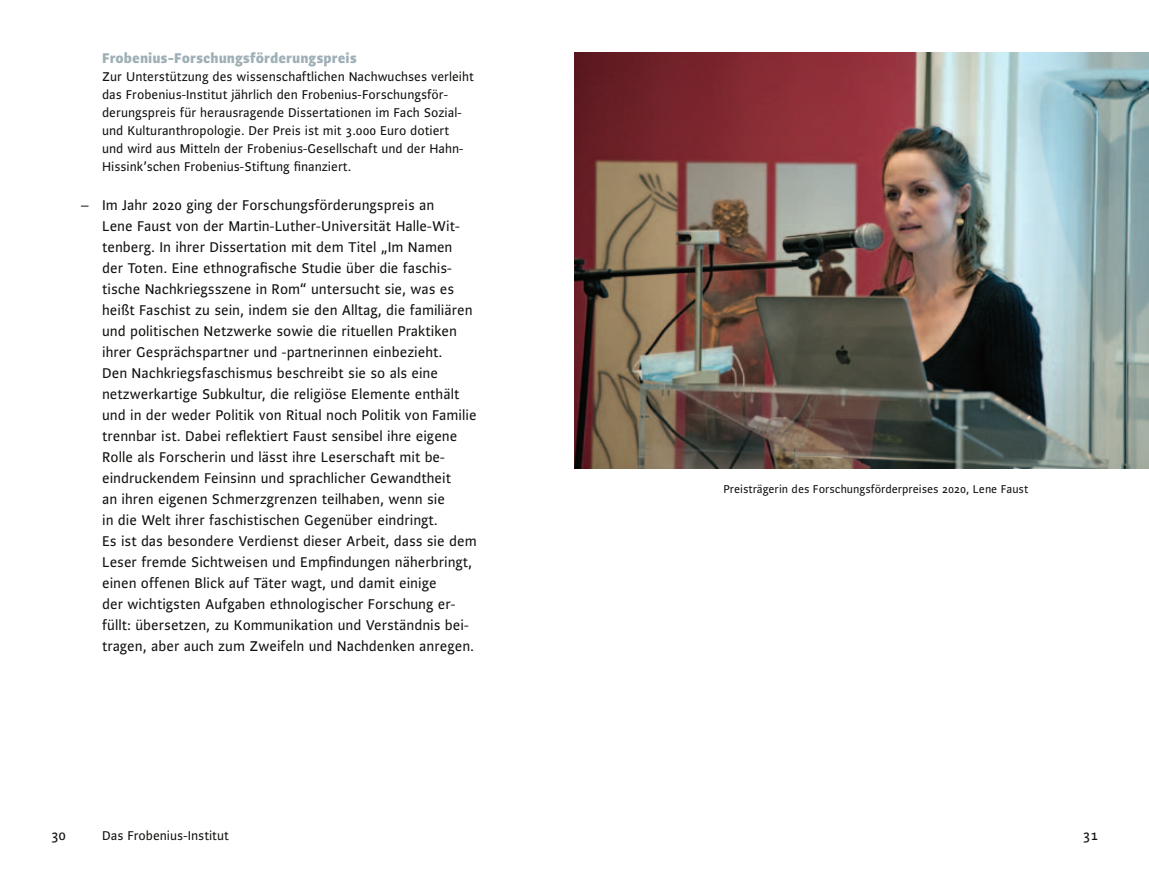
<style>
.page{position:relative;width:1149px;height:893px;background:#fff}
.page>*{position:absolute;margin:0;border:0;box-sizing:border-box;transform-origin:0 0}
.t1{font:15px/21px "Alibi Roman Os F";color:#11110f}
.t2{font:800 15px "Alibi";color:#9eafb6}
.t3{font:13.5px/18px "Alibi Roman Os F";color:#11110f}
.t4{font:12px "Alibi Roman Os F";color:#11110f}
</style>
<div class="page">
<img style="left:574px;top:53px;width:574px;height:416px">
<p class="t2" style="left:102px;top:48px;width:256px">Frobenius-Forschungsförderungspreis</p>
<p class="t3" style="left:102px;top:67px;width:373px">Zur U nterstützung des wissenschaftlichen Nachwuchses verleiht das Frobenius-I nstitut jährlich den Frobenius-Forschungsför&shy;derungspreis für herausragende Dissertationen im Fach Sozial&shy;und Kulturanthropologie. Der Preis ist mit 3.000 Euro dotiert und wird aus Mitteln der Frobenius-Gesellschaft und der Hahn-H issink’schen Frobenius-Stiftung finanziert.</p>
<p class="t1" style="left:102px;top:194px;width:376px;text-indent:-21px">– I m Jahr 2020 ging der Forschungsförderungspreis an<br>Lene Faust von der Martin-Luther-U niversität Halle-Wit&shy;tenberg. In ihrer Dissertation mit dem Titel „Im Namen der Toten. Eine ethnografische Studie über die faschis&shy;tische Nachkriegsszene in Rom“ untersucht sie, was es heißt Faschist zu sein, indem sie den Alltag, die familiären und politischen Netzwerke sowie die rituellen Praktiken ihrer Gesprächspartner und -partnerinnen einbezieht.<br>Den Nachkriegsfaschismus beschreibt sie so als eine netzwerkartige Subkultur, die religiöse Elemente enthält und in der weder Politik von Ritual noch Politik von Familie trennbar ist. Dabei reflektiert Faust sensibel ihre eigene Rolle als Forscherin und lässt ihre Leserschaft mit be&shy;eindruckendem Feinsinn und sprachlicher Gewandtheit<br>an ihren eigenen Schmerzgrenzen teilhaben, wenn sie<br>in die Welt ihrer faschistischen Gegenüber eindringt.<br>Es ist das besondere Verdienst dieser Arbeit, dass sie dem Leser fremde Sichtweisen und Empfindungen näherbringt, einen offenen Blick auf Täter wagt, und damit einige<br>der wichtigsten Aufgaben ethnologischer Forschung er&shy;füllt: übersetzen, zu Kommunikation und Verständnis bei&shy;tragen, aber auch zum Zweifeln und Nachdenken anregen.</p>
<p class="t4" style="left:723px;top:482px;width:306px">Preisträgerin des Forschungsförderpreises 2020, Lene Faust</p>
<p class="t1" style="left:51px;top:824px;width:16px">30</p>
<p class="t3" style="left:102px;top:826px;width:128px">Das Frobenius-I nstitut</p>
<p class="t1" style="left:1082px;top:824px;width:16px">31</p>
</div>
